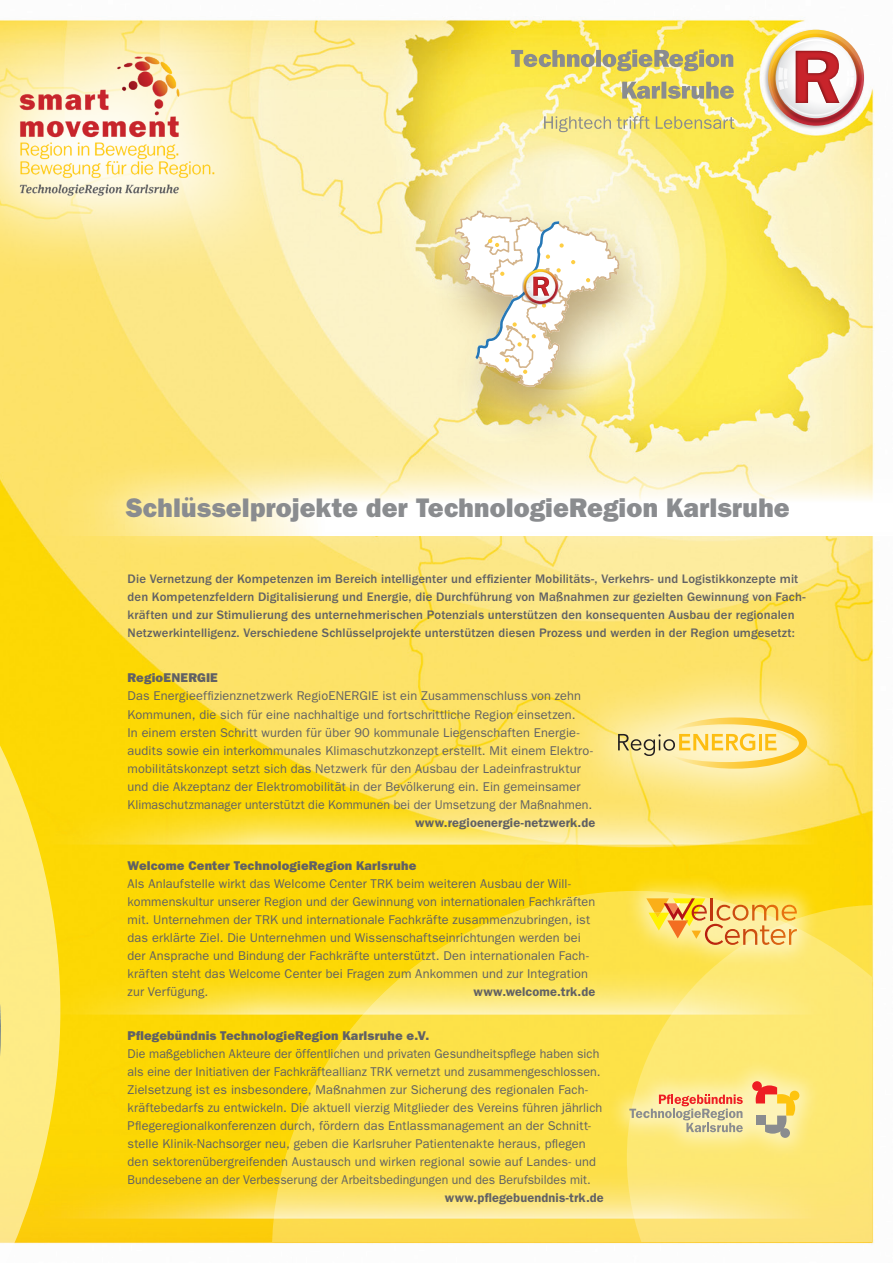
<style>
.page{position:relative;width:893px;height:1263px;background:#fff}
.page>*{position:absolute;margin:0;border:0;box-sizing:border-box;transform-origin:0 0}
.t1{font:27px "ITC Franklin Gothic Std Hvy";letter-spacing:.005em;color:#8a8c8f}
.t2{font:12.75px/18px "ITC Franklin Gothic Std";letter-spacing:.01em;color:#616164}
.t3{font:500 12.75px/18px "ITC Franklin Gothic Std";letter-spacing:.01em;color:#616164}
.t4{font:12.75px "ITC Franklin Gothic Std Hvy";letter-spacing:.015em;color:#616164}
.t5{font:600 12.75px "ITC Franklin Gothic Std";letter-spacing:.01em;color:#616164}
</style>
<div class="page">
<img style="left:0;top:18px;width:874px;height:1226px">
<svg style="left:0;top:399px;width:60px;height:845px;background:#fde14c"></svg>
<svg style="left:272px;top:891px;width:600px;height:351px;background:#fcde36"></svg>
<svg style="left:627px;top:905px;width:245px;height:337px;background:#fce56d"></svg>
<svg style="left:511px;top:49px;width:223px;height:83px;background:#e3d56b"></svg>
<img style="left:761px;top:24px;width:108px;height:110px">
<svg style="left:43px;top:446px;width:831px;height:90px;background:#fceca2"></svg>
<div style="left:89px;top:459px;width:737px;height:100px;background:#fff;opacity:.75"></div>
<svg style="left:0;top:18px;width:307px;height:266px;background:#fceca3"></svg>
<img style="left:33px;top:51px;width:194px;height:153px">
<svg style="left:0;top:1003px;width:4px;height:239px"></svg>
<img style="left:0;top:1003px;width:1px;height:54px">
<div style="left:623px;top:874px;width:197px;height:95px;background:#fff;opacity:.5"></div>
<svg style="left:646px;top:898px;width:151px;height:47px;background:#f3c968"></svg>
<div style="left:606px;top:1058px;width:217px;height:103px;background:#fff;opacity:.5"></div>
<svg style="left:629px;top:1094px;width:114px;height:38px;background:#e7cb97"></svg>
<svg style="left:752px;top:1081px;width:47px;height:57px;background:#edc685"></svg>
<div style="left:756px;top:1115px;width:9px;height:10px;background:#8a8c8f"></div>
<div style="left:426px;top:199px;width:239px;height:252px;background:#623903;opacity:.4"></div>
<svg style="left:454px;top:208px;width:167px;height:180px"></svg>
<img style="left:521px;top:267px;width:39px;height:40px">
<div style="left:0;top:0;width:33px;height:231px;background:#fff;opacity:.75"></div>
<div style="left:559px;top:658px;width:306px;height:170px;background:#fff;opacity:.75"></div>
<svg style="left:618px;top:717px;width:189px;height:52px;background:#f7df8d"></svg>
<svg style="left:30px;top:793px;width:791px;height:51px;background:#fce150"></svg>
<svg style="left:30px;top:963px;width:791px;height:51px;background:#fce352"></svg>
<svg style="left:30px;top:1167px;width:791px;height:51px;background:#fce05a"></svg>
<h1 class="t1" style="left:125px;top:491px;width:666px">Schlüsselprojekte der TechnologieRegion Karlsruhe</h1>
<p class="t3" style="left:128px;top:570px;width:679px">Die Vernetzung der Kompetenzen im Bereich intelligenter und effizienter Mobilitäts-, Verkehrs- und Logistikkonzepte mit den Kompetenzfeldern Digitalisierung und Energie, die Durchführung von Maßnahmen zur gezielten Gewinnung von Fach&shy;kräften und zur Stimulierung des unternehmerischen Potenzials unterstützen den konsequenten Ausbau der regionalen Netzwerkintelligenz. Verschiedene Schlüsselprojekte unterstützen diesen Prozess und werden in der Region umgesetzt:</p>
<p class="t4" style="left:128px;top:671px;width:92px">RegioENERGIE</p>
<p class="t2" style="left:128px;top:687px;width:467px">Das Energieeffizienznetzwerk RegioENERGIE ist ein Zusammenschluss von zehn Kommunen, die sich für eine nachhaltige und fortschrittliche Region einsetzen.<br>In einem ersten Schritt wurden für über 90 kommunale Liegenschaften Energie&shy;audits sowie ein interkommunales Klimaschutzkonzept erstellt. Mit einem Elektro&shy;mobilitätskonzept setzt sich das Netzwerk für den Ausbau der Ladeinfrastruktur und die Akzeptanz der Elektromobilität in der Bevölkerung ein. Ein gemeinsamer Klimaschutzmanager unterstützt die Kommunen bei der Umsetzung der Maßnahmen.</p>
<p class="t5" style="left:415px;top:814px;width:182px">www.regioenergie-netzwerk.de</p>
<p class="t4" style="left:128px;top:858px;width:290px">Welcome Center TechnologieRegion Karlsruhe</p>
<p class="t2" style="left:128px;top:875px;width:469px">Als Anlaufstelle wirkt das Welcome Center TRK beim weiteren Ausbau der Will&shy;kommenskultur unserer Region und der Gewinnung von internationalen Fachkräften mit. Unternehmen der TRK und internationale Fachkräfte zusammenzubringen, ist das erklärte Ziel. Die Unternehmen und Wissenschaftseinrichtungen werden bei der Ansprache und Bindung der Fachkräfte unterstützt. Den internationalen Fach&shy;kräften steht das Welcome Center bei Fragen zum Ankommen und zur Integration zur Verfügung.</p>
<p class="t5" style="left:474px;top:984px;width:123px">www.welcome.trk.de</p>
<p class="t4" style="left:128px;top:1028px;width:303px">Pflegebündnis TechnologieRegion Karlsruhe e.V.</p>
<p class="t2" style="left:128px;top:1044px;width:476px">Die maßgeblichen Akteure der öffentlichen und privaten Gesundheitspflege haben sich als eine der Initiativen der Fachkräfteallianz TRK vernetzt und zusammengeschlossen.<br>Zielsetzung ist es insbesondere, Maßnahmen zur Sicherung des regionalen Fach&shy;kräftebedarfs zu entwickeln. Die aktuell vierzig Mitglieder des Vereins führen jährlich Pflegeregionalkonferenzen durch, fördern das Entlassmanagement an der Schnitt&shy;stelle Klinik-Nachsorger neu, geben die Karlsruher Patientenakte heraus, pflegen den sektorenübergreifenden Austausch und wirken regional sowie auf Landes- und Bundesebene an der Verbesserung der Arbeitsbedingungen und des Berufsbildes mit.</p>
<p class="t5" style="left:445px;top:1190px;width:160px">www.pflegebuendnis-trk.de</p>
</div>
